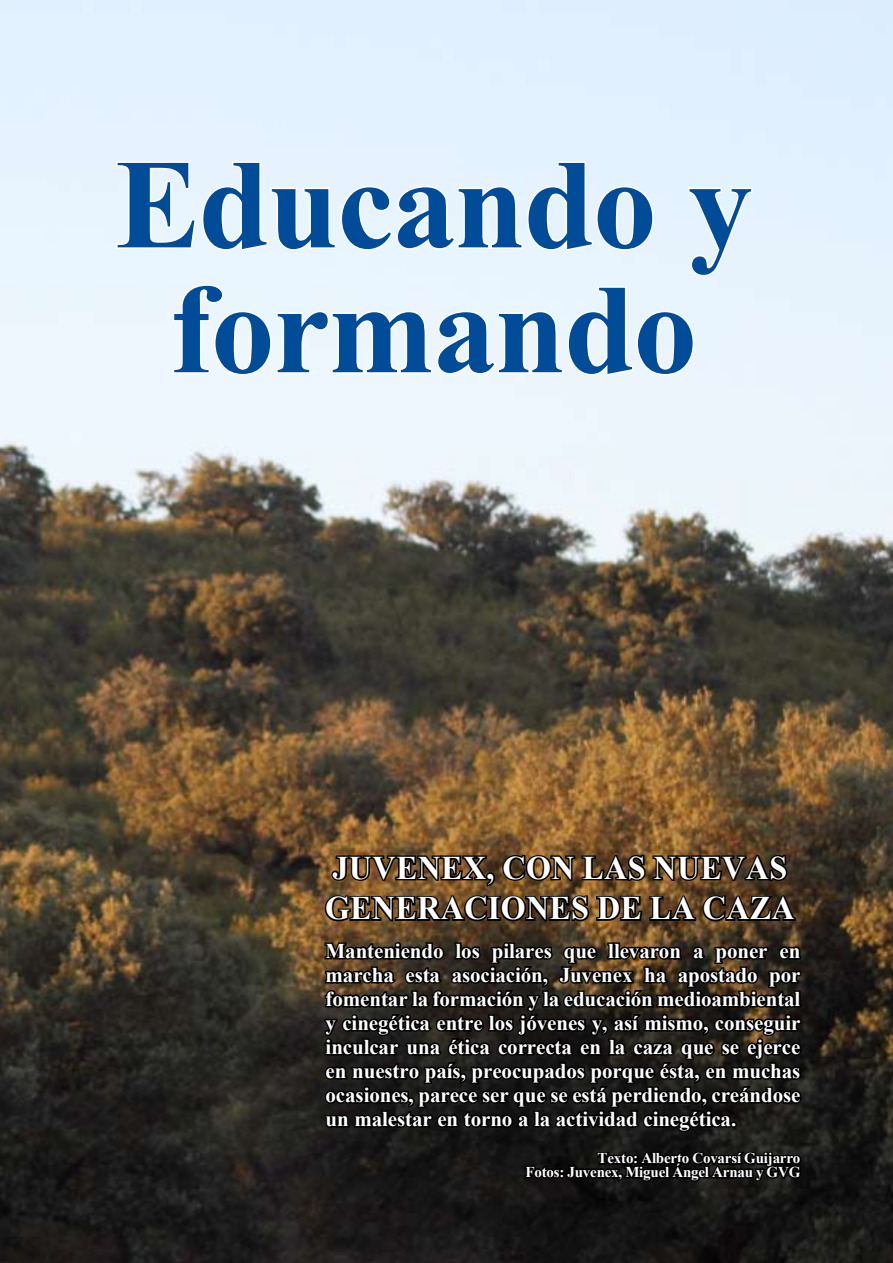
<style>
.page{position:relative;width:893px;height:1263px;background:#fff}
.page>*{position:absolute;margin:0;border:0;box-sizing:border-box;transform-origin:0 0}
.t1{font:700 127.5px/124.8px "Times New Roman";color:#004c99;text-align:center}
.t2{font:700 33px/40.5px "Times New Roman";letter-spacing:.015em;color:#fff}
.t3{font:700 21px/24px "Times New Roman";letter-spacing:-.005em;color:#fff;text-align:justify}
.t4{font:700 15px/13.5px "Times New Roman";letter-spacing:-.015em;color:#fff}
</style>
<div class="page">
<img style="left:0;top:0;width:893px;height:1263px">
<svg style="left:323px;top:852px;width:474px;height:71px;background:#473219"></svg>
<svg style="left:322px;top:930px;width:482px;height:275px;background:#191611"></svg>
<svg style="left:115px;top:160px;width:639px;height:217px"></svg>
<h1 class="t1" style="left:115px;top:141px;width:639px">Educando y formando</h1>
<h2 class="t2" style="left:325px;top:847px;width:471px">Juvenex, con las nuevas generaciones de la caza</h2>
<p class="t3" style="left:326px;top:939px;width:476px">Manteniendo los pilares que llevaron a poner en marcha esta asociación, Juvenex ha apostado por fomentar la formación y la educación medioambiental y cinegética entre los jóvenes y, así mismo, conseguir inculcar una ética correcta en la caza que se ejerce en nuestro país, preocupados porque ésta, en muchas ocasiones, parece ser que se está perdiendo, creándose un malestar en torno a la actividad cinegética.</p>
<p class="t4" style="left:525px;top:1151px;width:276px;text-indent:72px">Texto: Alberto Covarsí Guijarro<br>Fotos: Juvenex, Miguel Ángel Arnau y GVG</p>
</div>
